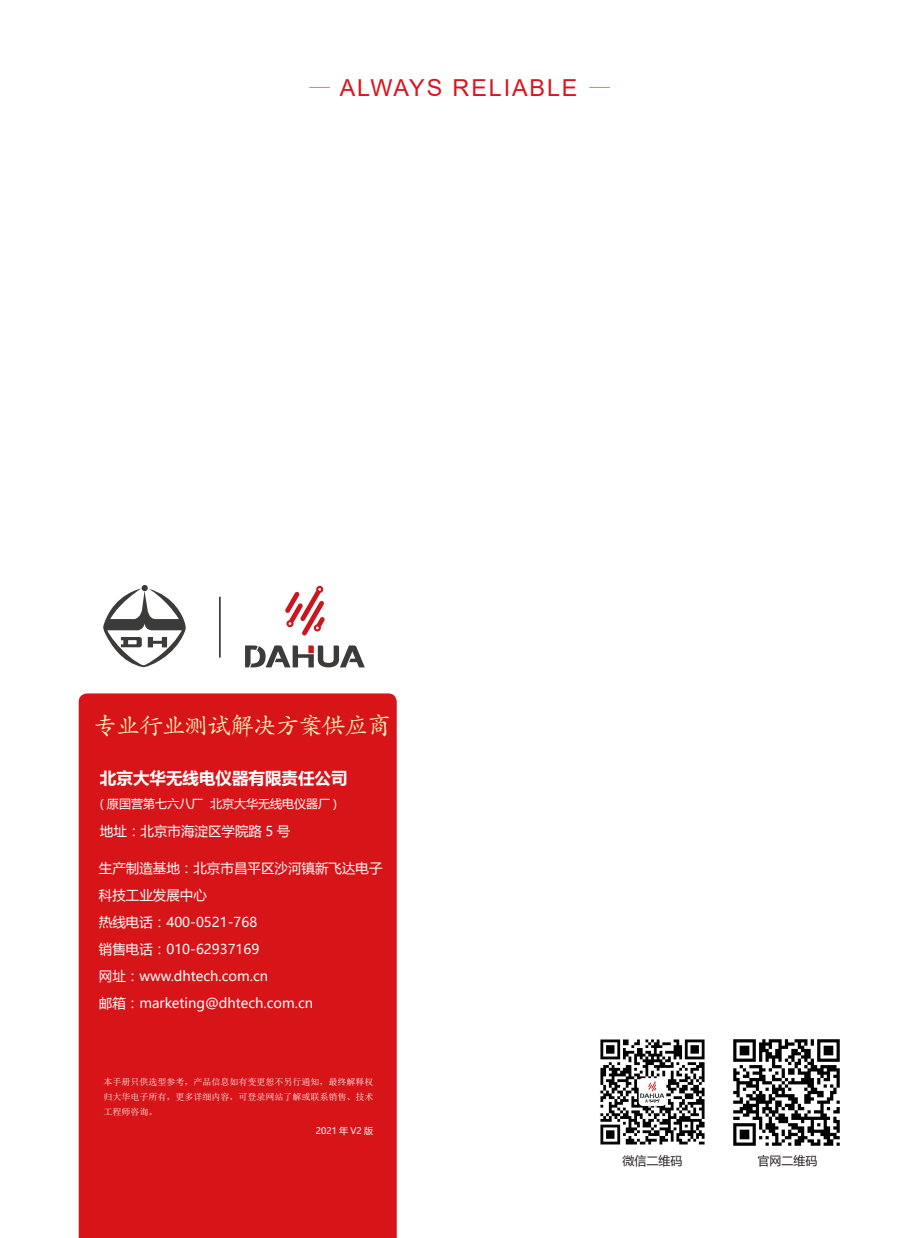
<style>
.page{position:relative;width:919px;height:1238px;background:#fff}
.page>*{position:absolute;margin:0;border:0;box-sizing:border-box;transform-origin:0 0}
.t1{font:24px "FZKTJW GB1 0";letter-spacing:-.05em;color:#fffac4}
.t2{font:23.4px "Arial";letter-spacing:.08em;color:#d7171f}
.t3{font:700 16.5px "Microsoft Ya Hei";color:#fff}
.t4{font:13.5px/27px "Microsoft Ya Hei";color:#fff}
.t5{font:12px "Microsoft Ya Hei";color:#fff}
.t6{font:12px "Microsoft Ya Hei";color:#231f20}
.t7{font:9px/15px "Sim Sun";color:#fff;text-align:justify}
.t8{font:9px "Microsoft Ya Hei";color:#fff}
.s1{font-family:"Adobe Song Std";font-weight:300}
</style>
<div class="page">
<div style="left:79px;top:693px;width:317px;height:544px;background:#d71418"></div>
<svg style="left:285px;top:585px;width:40px;height:50px"></svg>
<svg style="left:245px;top:645px;width:120px;height:22px"></svg>
<svg style="left:103px;top:585px;width:83px;height:82px"></svg>
<hr style="left:219px;top:596px;width:1px;height:61px;background:#231f20">
<img style="left:733px;top:1039px;width:107px;height:107px">
<img style="left:600px;top:1039px;width:105px;height:106px">
<div style="left:639px;top:1078px;width:26px;height:27px;background:#fff;border-radius:4px"></div>
<svg style="left:640px;top:1081px;width:24px;height:21px"></svg>
<h2 class="t2" style="left:308px;top:71px;width:305px"><span class="s1">—</span> ALWAYS RELIABLE <span class="s1">—</span></h2>
<h1 class="t1" style="left:93px;top:713px;width:299px">专业行业测试解决方案供应商</h1>
<p class="t3" style="left:100px;top:766px;width:249px">北京大华无线电仪器有限责任公司</p>
<p class="t5" style="left:100px;top:795px;width:239px">( 原国营第七六八厂 北京大华无线电仪器厂 )</p>
<p class="t4" style="left:100px;top:816px;width:192px">地址：北京市海淀区学院路 5 号</p>
<p class="t4" style="left:99px;top:854px;width:285px">生产制造基地：北京市昌平区沙河镇新飞达电子科技工业发展中心<br>热线电话：400-0521-768<br>销售电话：010-62937169<br>网址：www.dhtech.com.cn<br>邮箱：marketing@dhtech.com.cn</p>
<p class="t7" style="left:103px;top:1074px;width:271px">本手册只供选型参考，产品信息如有变更恕不另行通知，最终解释权归大华电子所有，更多详细内容，可登录网站了解或联系销售、技术工程师咨询。</p>
<p class="t8" style="left:316px;top:1124px;width:59px">2021 年 V2 版</p>
<p class="t6" style="left:622px;top:1152px;width:61px">微信二维码</p>
<p class="t6" style="left:757px;top:1152px;width:62px">官网二维码</p>
</div>
